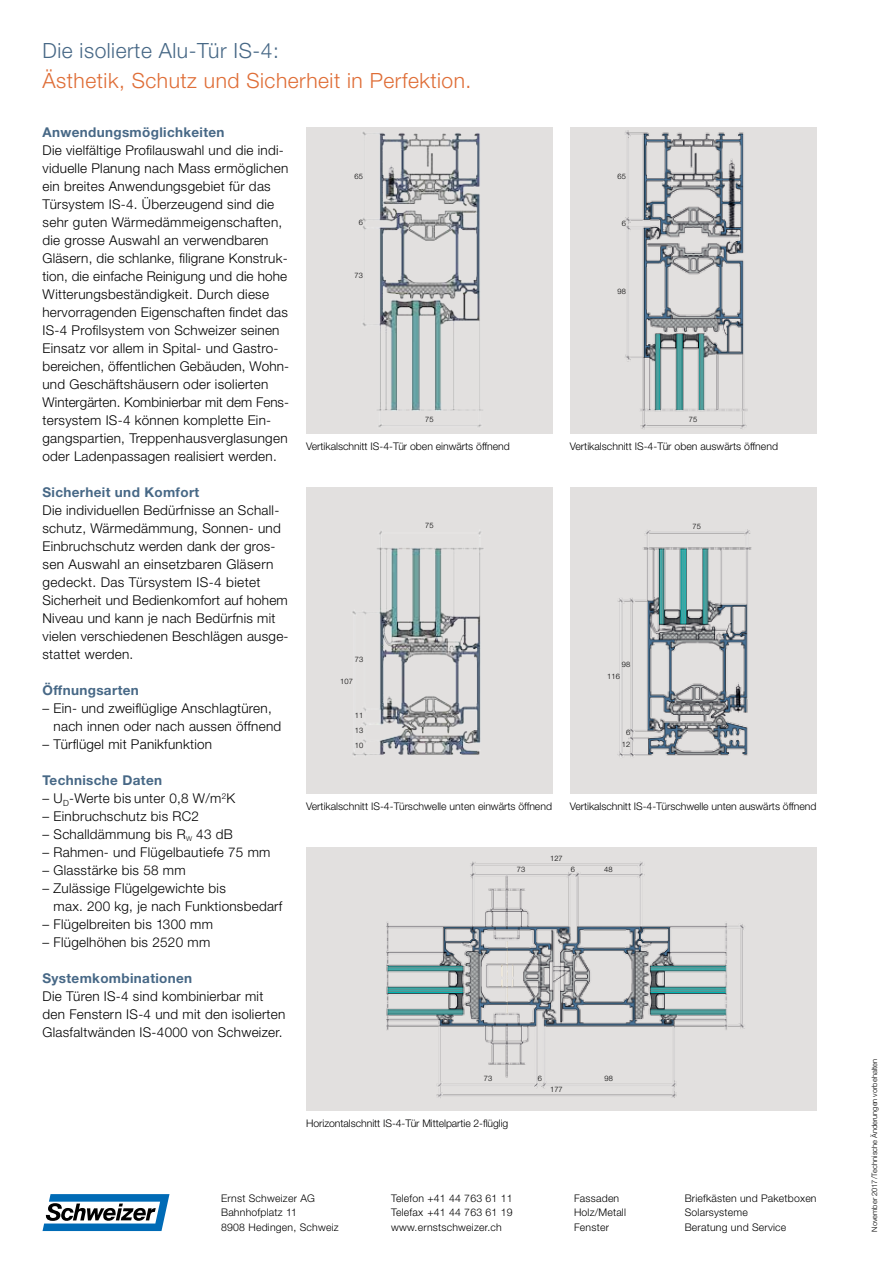
<style>
.page{position:relative;width:893px;height:1263px;background:#fff}
.page>*{position:absolute;margin:0;border:0;box-sizing:border-box;transform-origin:0 0}
.t1{font:300 21px "Helvetica Neue LT Std";letter-spacing:.025em;color:#df6d36}
.t2{font:300 21px "Helvetica Neue LT Std";letter-spacing:.025em;color:#476886}
.t3{font:300 13.5px/18px "Helvetica Neue LT Std";letter-spacing:.02em;color:#000}
.t4{font:700 13.5px "Helvetica Neue LT Std";letter-spacing:.025em;color:#476886}
.t5{font:300 10.5px/14.7px "Helvetica Neue LT Std";color:#000;text-align:justify}
.t6{font:300 10.5px/14.7px "Helvetica Neue LT Std";letter-spacing:.02em;color:#000}
.t7{font:300 7.5px/15.3px "Helvetica Neue LT Std";color:#000;text-align:center}
</style>
<div class="page">
<img style="left:306px;top:488px;width:247px;height:306px">
<img style="left:306px;top:128px;width:247px;height:306px">
<img style="left:570px;top:128px;width:246px;height:306px">
<div style="left:570px;top:488px;width:246px;height:306px;background:#e2e0df"></div>
<img style="left:617px;top:529px;width:135px;height:228px">
<div style="left:306px;top:848px;width:510px;height:263px;background:#e2e0df"></div>
<img style="left:386px;top:861px;width:359px;height:237px">
<svg style="left:43px;top:1194px;width:126px;height:37px"></svg>
<h1 class="t2" style="left:43px;top:37px;width:238px">Die isolierte Alu-Tür IS-4:</h1>
<h1 class="t1" style="left:43px;top:67px;width:430px">Ästhetik, Schutz und Sicherheit in Perfektion.</h1>
<p class="t4" style="left:43px;top:124px;width:184px">Anwendungsmöglichkeiten</p>
<p class="t3" style="left:43px;top:141px;width:248px">Die vielfältige Profilauswahl und die indi&shy;viduelle Planung nach Mass ermöglichen ein breites Anwendungsgebiet für das Türsystem IS-4. Überzeugend sind die sehr guten Wärmedämmeigenschaften, die grosse Auswahl an verwendbaren Gläsern, die schlanke, filigrane Konstruk&shy;tion, die einfache Reinigung und die hohe Witterungsbeständigkeit. Durch diese hervorragenden Eigenschaften findet das IS-4 Profilsystem von Schweizer seinen Einsatz vor allem in Spital- und Gastro&shy;bereichen, öffentlichen Gebäuden, Wohn&shy;und Geschäftshäusern oder isolierten Wintergärten. Kombinierbar mit dem Fens&shy;tersystem IS-4 können komplette Ein&shy;gangspartien, Treppenhausverglasungen oder Ladenpassagen realisiert werden.</p>
<p class="t4" style="left:43px;top:484px;width:158px">Sicherheit und Komfort</p>
<p class="t3" style="left:43px;top:501px;width:248px">Die individuellen Bedürfnisse an Schall&shy;schutz, Wärmedämmung, Sonnen- und Einbruchschutz werden dank der gros&shy;sen Auswahl an einsetzbaren Gläsern gedeckt. Das Türsystem IS-4 bietet Sicherheit und Bedienkomfort auf hohem Niveau und kann je nach Bedürfnis mit vielen verschiedenen Beschlägen ausge&shy;stattet werden.</p>
<p class="t4" style="left:43px;top:682px;width:98px">Öffnungsarten</p>
<p class="t3" style="left:54px;top:699px;width:229px;text-indent:-11px">– Ein- und zweiflüglige Anschlagtüren, nach innen oder nach aussen öffnend</p>
<p class="t3" style="left:43px;top:735px;width:171px">– Türflügel mit Panikfunktion</p>
<p class="t4" style="left:43px;top:772px;width:121px">Technische Daten</p>
<p class="t3" style="left:43px;top:789px;width:194px">– U<sub>D</sub>-Werte bis unter 0,8 W/m<sup>2</sup>K</p>
<p class="t3" style="left:43px;top:807px;width:158px">– Einbruchschutz bis RC2</p>
<p class="t3" style="left:43px;top:825px;width:192px">– Schalldämmung bis R<sub>W</sub> 43 dB</p>
<p class="t3" style="left:43px;top:843px;width:229px">– Rahmen- und Flügelbautiefe 75 mm</p>
<p class="t3" style="left:43px;top:861px;width:145px">– Glasstärke bis 58 mm</p>
<p class="t3" style="left:54px;top:879px;width:230px;text-indent:-11px">– Zulässige Flügelgewichte bis<br>max. 200 kg, je nach Funktionsbedarf</p>
<p class="t3" style="left:43px;top:915px;width:172px">– Flügelbreiten bis 1300 mm</p>
<p class="t3" style="left:43px;top:933px;width:169px">– Flügelhöhen bis 2520 mm</p>
<p class="t4" style="left:43px;top:970px;width:151px">Systemkombinationen</p>
<p class="t3" style="left:43px;top:987px;width:244px">Die Türen IS-4 sind kombinierbar mit den Fenstern IS-4 und mit den isolierten<br>Glasfaltwänden IS-4000 von Schweizer.</p>
<p class="t7" style="left:617px;top:168px;width:10px">65</p>
<p class="t7" style="left:354px;top:168px;width:10px">65</p>
<p class="t7" style="left:359px;top:215px;width:6px">6</p>
<p class="t7" style="left:622px;top:215px;width:6px">6</p>
<p class="t7" style="left:354px;top:267px;width:10px">73</p>
<p class="t7" style="left:617px;top:283px;width:10px">98</p>
<p class="t7" style="left:425px;top:411px;width:10px">75</p>
<p class="t7" style="left:689px;top:411px;width:10px">75</p>
<p class="t5" style="left:570px;top:438px;width:210px">Vertikalschnitt IS-4-Tür oben auswärts öffnend</p>
<p class="t5" style="left:306px;top:438px;width:205px">Vertikalschnitt IS-4-Tür oben einwärts öffnend</p>
<p class="t7" style="left:425px;top:517px;width:10px">75</p>
<p class="t7" style="left:692px;top:519px;width:10px">75</p>
<p class="t7" style="left:355px;top:652px;width:10px">73</p>
<p class="t7" style="left:622px;top:656px;width:10px">98</p>
<p class="t7" style="left:607px;top:668px;width:14px">116</p>
<p class="t7" style="left:340px;top:674px;width:14px">107</p>
<p class="t7" style="left:355px;top:707px;width:10px;text-align:justify">11<br>13<br>10</p>
<p class="t7" style="left:622px;top:726px;width:10px;line-height:11.9px">6<br>12</p>
<p class="t5" style="left:306px;top:798px;width:247px">Vertikalschnitt IS-4-Türschwelle unten einwärts öffnend</p>
<p class="t5" style="left:570px;top:798px;width:248px">Vertikalschnitt IS-4-Türschwelle unten auswärts öffnend</p>
<p class="t7" style="left:550px;top:851px;width:14px">127</p>
<p class="t7" style="left:517px;top:862px;width:10px">73</p>
<p class="t7" style="left:571px;top:862px;width:6px">6</p>
<p class="t7" style="left:604px;top:862px;width:10px">48</p>
<p class="t7" style="left:484px;top:1071px;width:10px">73</p>
<p class="t7" style="left:538px;top:1071px;width:6px">6</p>
<p class="t7" style="left:604px;top:1071px;width:10px">98</p>
<p class="t5" style="left:306px;top:1116px;width:204px">Horizontalschnitt IS-4-Tür Mittelpartie 2-flüglig</p>
<p class="t7" style="left:550px;top:1082px;width:14px">177</p>
<p class="t6" style="left:221px;top:1190px;width:119px">Ernst Schweizer AG<br>Bahnhofplatz 11<br>8908 Hedingen, Schweiz</p>
<p class="t5" style="left:391px;top:1190px;width:123px">Telefon +41 44 763 61 11<br>Telefax +41 44 763 61 19 www.ernstschweizer.ch</p>
<p class="t6" style="left:574px;top:1190px;width:53px">Fassaden<br>Holz/Metall<br>Fenster</p>
<p class="t6" style="left:685px;top:1190px;width:133px">Briefkästen und Paketboxen<br>Solarsysteme<br>Beratung und Service</p>
<p class="t7" style="left:867px;top:1232px;width:174px;rotate:-90deg">November 2017/Technische Änderungen vorbehalten</p>
</div>
